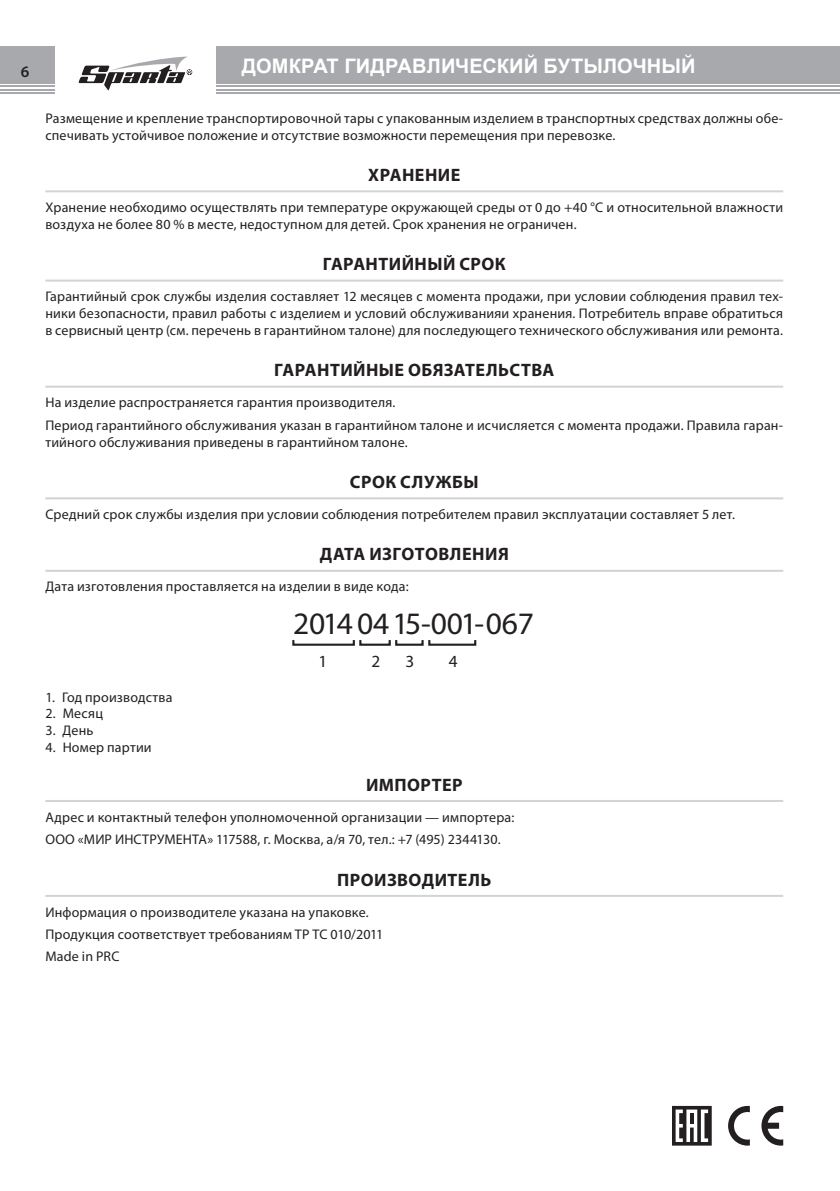
<style>
.page{position:relative;width:840px;height:1191px;background:#fff}
.page>*{position:absolute;margin:0;border:0;box-sizing:border-box;transform-origin:0 0}
.t1{font:31.2px "Myriad Pro";letter-spacing:-.005em;color:#231f20}
.t2{font:700 20px "Arial";letter-spacing:.005em;color:#fff}
.t3{font:700 18px "Myriad Pro";letter-spacing:.025em;color:#231f20}
.t4{font:17px "Myriad Pro";color:#231f20}
.t5{font:600 16px "Myriad Pro";color:#231f20}
.t6{font:14px/16.8px "Myriad Pro";letter-spacing:.015em;color:#231f20}
</style>
<div class="page">
<div style="left:0;top:46px;width:55px;height:37px;background:#a7a9ac"></div>
<hr style="left:0;top:85px;width:55px;height:2px;background:#a7a9ac">
<hr style="left:0;top:93px;width:55px;height:1px;background:#a7a9ac">
<hr style="left:0;top:89px;width:55px;height:2px;background:#a7a9ac">
<div style="left:216px;top:46px;width:623px;height:37px;background:#a7a9ac"></div>
<hr style="left:216px;top:85px;width:623px;height:2px;background:#a7a9ac">
<hr style="left:216px;top:93px;width:623px;height:1px;background:#a7a9ac">
<hr style="left:216px;top:89px;width:623px;height:2px;background:#a7a9ac">
<svg style="left:79px;top:57px;width:113px;height:33px"></svg>
<hr style="left:45px;top:190px;width:737px;height:2px;background:#d1d3d4">
<hr style="left:45px;top:280px;width:737px;height:2px;background:#d1d3d4">
<hr style="left:45px;top:386px;width:737px;height:2px;background:#d1d3d4">
<hr style="left:45px;top:497px;width:737px;height:2px;background:#d1d3d4">
<hr style="left:45px;top:570px;width:737px;height:2px;background:#d1d3d4">
<hr style="left:45px;top:800px;width:737px;height:2px;background:#d1d3d4">
<hr style="left:45px;top:895px;width:737px;height:2px;background:#d1d3d4">
<div style="left:292px;top:639px;width:62px;height:7px;border:2px solid #231f20"></div>
<div style="left:428px;top:639px;width:48px;height:7px;border:2px solid #231f20"></div>
<div style="left:359px;top:639px;width:31px;height:7px;border:2px solid #231f20"></div>
<div style="left:395px;top:639px;width:28px;height:7px;border:2px solid #231f20"></div>
<svg style="left:672px;top:1106px;width:39px;height:39px"></svg>
<svg style="left:689px;top:1113px;width:4px;height:11px"></svg>
<svg style="left:728px;top:1106px;width:21px;height:39px"></svg>
<svg style="left:761px;top:1106px;width:21px;height:39px"></svg>
<p class="t5" style="left:21px;top:62px;width:10px">6</p>
<h2 class="t2" style="left:242px;top:53px;width:455px">домкрат гидравлический бутылочный</h2>
<p class="t6" style="left:45px;top:109px;width:739px">Размещение и крепление транспортировочной тары с упакованным изделием в транспортных средствах должны обе&shy;спечивать устойчивое положение и отсутствие возможности перемещения при перевозке.</p>
<p class="t3" style="left:368px;top:163px;width:94px">ХРАНЕНИЕ</p>
<p class="t6" style="left:45px;top:199px;width:738px">Хранение необходимо осуществлять при температуре окружающей среды от 0 до +40 °С и относительной влажности воздуха не более 80 % в месте, недоступном для детей. Срок хранения не ограничен.</p>
<p class="t3" style="left:322px;top:252px;width:172px">ГАРАНТИ ЙНЫЙ СРОК</p>
<p class="t6" style="left:45px;top:288px;width:739px;text-align:justify">Гарантийный срок службы изделия составляет 12 месяцев с момента продажи, при условии соблюдения правил тех&shy;ники безопасности, правил работы с изделием и условий обслуживанияи хранения. Потребитель вправе обратиться в сервисный центр (см. перечень в гарантийном талоне) для последующего технического обслуживания или ремонта.</p>
<p class="t3" style="left:274px;top:358px;width:247px">ГАРАНТИ ЙНЫЕ ОБЯЗАТЕЛЬСТВА</p>
<p class="t6" style="left:45px;top:391px;width:739px;line-height:22.4px">На изделие распространяется гарантия производителя.<br>Период гарантийного обслуживания указан в гарантийном талоне и исчисляется с момента продажи. Правила гаран-</p>
<p class="t6" style="left:45px;top:433px;width:363px">тийного обслуживания приведены в гарантийном талоне.</p>
<p class="t3" style="left:350px;top:470px;width:63px">СРОК СЛУ</p>
<p class="t3" style="left:435px;top:470px;width:44px">ЖБЫ</p>
<p class="t6" style="left:45px;top:506px;width:690px">Средний срок службы изделия при условии соблюдения потребителем правил эксплуатации составляет 5 лет.</p>
<p class="t3" style="left:319px;top:542px;width:189px">Дата изготовлен ия</p>
<p class="t6" style="left:45px;top:578px;width:364px">Дата изготовления проставляется на изделии в виде кода:</p>
<h1 class="t1" style="left:293px;top:604px;width:242px">2014 0415-001-067</h1>
<p class="t4" style="left:318px;top:650px;width:10px">1</p>
<p class="t4" style="left:371px;top:650px;width:10px">2</p>
<p class="t4" style="left:405px;top:650px;width:10px">3</p>
<p class="t4" style="left:448px;top:650px;width:10px">4</p>
<p class="t6" style="left:45px;top:688px;width:129px">1. Год производства</p>
<p class="t6" style="left:45px;top:705px;width:59px">2. Месяц</p>
<p class="t6" style="left:45px;top:722px;width:50px">3. День</p>
<p class="t6" style="left:45px;top:738px;width:108px">4. Номер партии</p>
<p class="t3" style="left:366px;top:773px;width:87px">Импортер</p>
<p class="t6" style="left:45px;top:805px;width:470px;line-height:22.4px">Адрес и контактный телефон уполномоченной организации — импортера:<br>ООО «МИР ИНСТРУМЕНТА» 117588, г. Москва, а/я 70, тел.: +7 (495) 2344130.</p>
<p class="t3" style="left:337px;top:867px;width:37px">ПРОИЗВОДИТ</p>
<p class="t3" style="left:457px;top:867px;width:35px">ЕЛЬ</p>
<p class="t6" style="left:45px;top:900px;width:339px;line-height:22.4px">Информация о производителе указана на упаковке.<br>Продукция соответствует требованиям ТР ТС 010/2011<br>Made in PRC</p>
</div>
